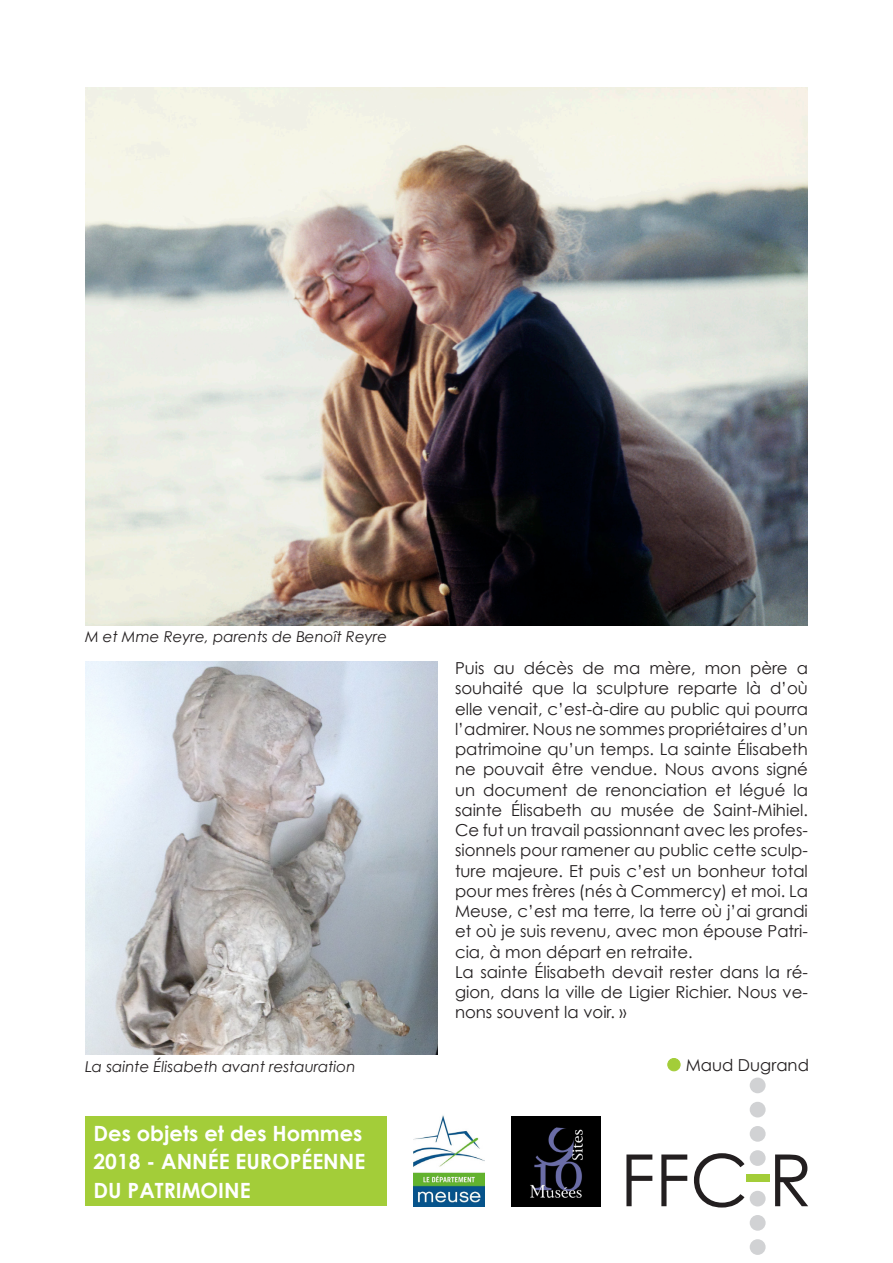
<style>
.page{position:relative;width:893px;height:1263px;background:#fff}
.page>*{position:absolute;margin:0;border:0;box-sizing:border-box;transform-origin:0 0}
.t1{font:72px "Century Gothic";color:#231f20}
.t2{font:700 21px/28.5px "Century Gothic";color:#fff}
.Texte_article{font:16.5px/20.2px "Century Gothic";color:#231f20;text-align:justify}
.legende{font:italic 15px "Century Gothic";color:#231f20}
</style>
<div class="page">
<div style="left:746px;top:1174px;width:24px;height:8px;background:#a3cd39"></div>
<div style="left:750px;top:1077px;width:16px;height:16px;background:#d1d2d4;border-radius:50%"></div>
<div style="left:750px;top:1191px;width:16px;height:15px;background:#d1d2d4;border-radius:50%"></div>
<div style="left:750px;top:1126px;width:16px;height:16px;background:#d1d2d4;border-radius:50%"></div>
<div style="left:750px;top:1239px;width:16px;height:16px;background:#d1d2d4;border-radius:50%"></div>
<div style="left:750px;top:1150px;width:16px;height:16px;background:#d1d2d4;border-radius:50%"></div>
<div style="left:750px;top:1102px;width:16px;height:15px;background:#d1d2d4;border-radius:50%"></div>
<div style="left:750px;top:1215px;width:16px;height:16px;background:#d1d2d4;border-radius:50%"></div>
<img style="left:414px;top:1115px;width:71px;height:91px">
<img style="left:511px;top:1116px;width:90px;height:90px">
<div style="left:85px;top:1116px;width:302px;height:90px;background:#a3cd39"></div>
<img style="left:85px;top:87px;width:723px;height:538px">
<img style="left:85px;top:662px;width:353px;height:392px">
<div style="left:668px;top:1058px;width:12px;height:13px;background:#a3cd39;border-radius:50%"></div>
<div style="left:667px;top:1058px;width:13px;height:13px;border:1px solid #a3cd39;border-radius:50%"></div>
<p class="legende" style="left:85px;top:627px;width:304px">M et Mme Reyre, parents de Benoît Reyre</p>
<p class="Texte_article" style="left:455px;top:658px;width:354px">Puis au décès de ma mère, mon père a souhaité que la sculpture reparte là d’où elle venait, c’est-à-dire au public qui pourra l’admirer. Nous ne sommes propriétaires d’un patrimoine qu’un temps. La sainte Élisabeth ne pouvait être vendue. Nous avons signé un document de renonciation et légué la sainte Élisabeth au musée de Saint-Mihiel.<br>Ce fut un travail passionnant avec les profes&shy;sionnels pour ramener au public cette sculp&shy;ture majeure. Et puis c’est un bonheur total pour mes frères (nés à Commercy) et moi. La Meuse, c’est ma terre, la terre où j’ai grandi et où je suis revenu, avec mon épouse Patri&shy;cia, à mon départ en retraite.</p>
<p class="Texte_article" style="left:455px;top:961px;width:354px">La sainte Élisabeth devait rester dans la ré&shy;gion, dans la ville de Ligier Richier. Nous ve&shy;nons souvent la voir. »</p>
<p class="legende" style="left:85px;top:1057px;width:272px">La sainte Élisabeth avant restauration</p>
<p class="Texte_article" style="left:686px;top:1054px;width:125px">Maud Dugrand</p>
<p class="t2" style="left:94px;top:1118px;width:273px">Des objets et des Hommes<br>2018 - ANNÉE EUROPÉENNE<br>DU PATRIMOINE</p>
<h1 class="t1" style="left:620px;top:1136px;width:194px">FFC R</h1>
</div>
